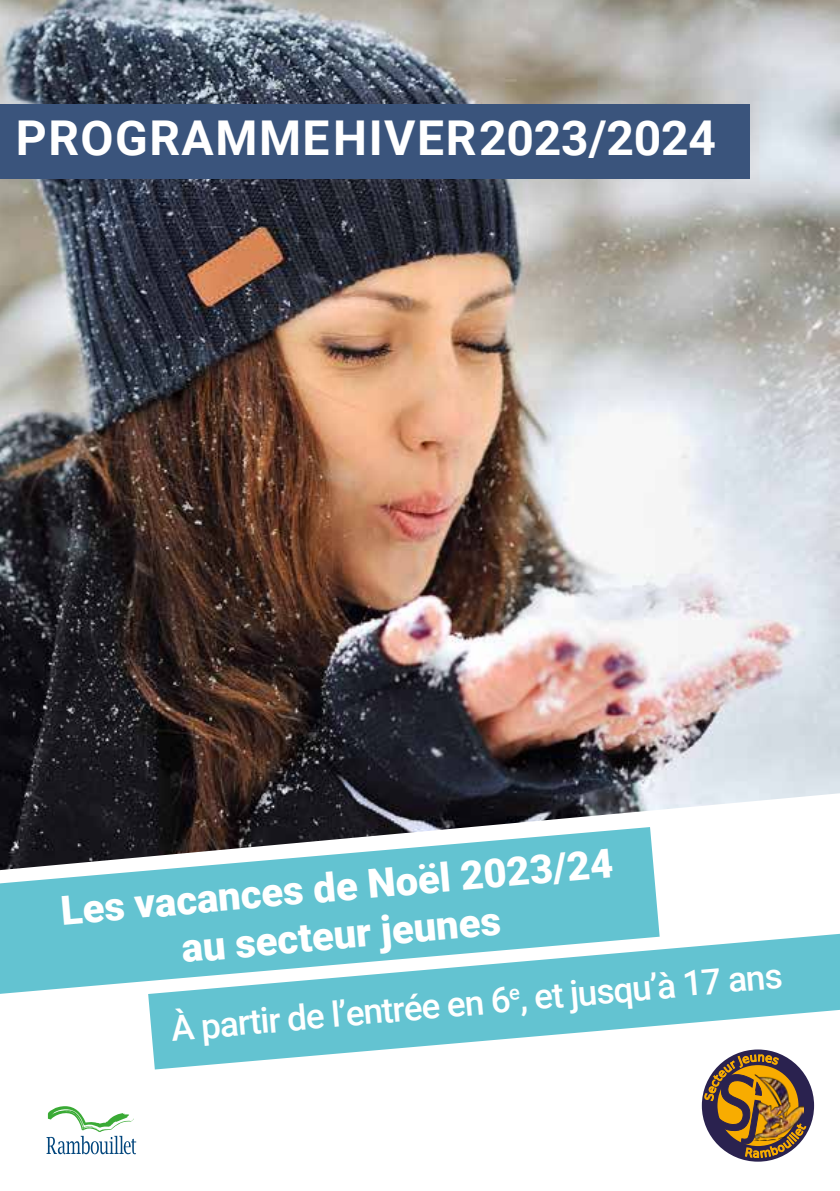
<style>
.page{position:relative;width:840px;height:1191px;background:#fff}
.page>*{position:absolute;margin:0;border:0;box-sizing:border-box;transform-origin:0 0}
.t1{font:700 48px "Roboto";letter-spacing:.03em;color:#fff}
.t2{font:900 40px/48px "Roboto";color:#fff;text-align:center}
.t3{font:500 35px "Roboto";color:#fff}
</style>
<div class="page">
<img style="left:0;top:0;width:839px;height:827px">
<svg style="left:0;top:827px;width:659px;height:166px;fill:#63c3d1"></svg>
<svg style="left:148px;top:933px;width:691px;height:136px;fill:#63c3d1"></svg>
<div style="left:0;top:104px;width:748px;height:75px;background:#3a547c"></div>
<div style="left:701px;top:1049px;width:112px;height:112px;border:16px solid #2a224f;border-radius:50%"></div>
<svg style="left:46px;top:1106px;width:90px;height:48px"></svg>
<img style="left:704px;top:1049px;width:101px;height:109px">
<p class="t1" style="left:16px;top:104px;width:701px">PROGRAMME HIVER 2023/2024</p>
<p class="t2" style="left:59px;top:885px;width:555px;rotate:-5deg">Les vacances de Noël 2023/24 au secteur jeunes</p>
<p class="t3" style="left:169px;top:1004px;width:614px;rotate:-5deg">À partir de l’entrée en 6<sup>e</sup>, et jusqu’à 17 ans</p>
</div>
